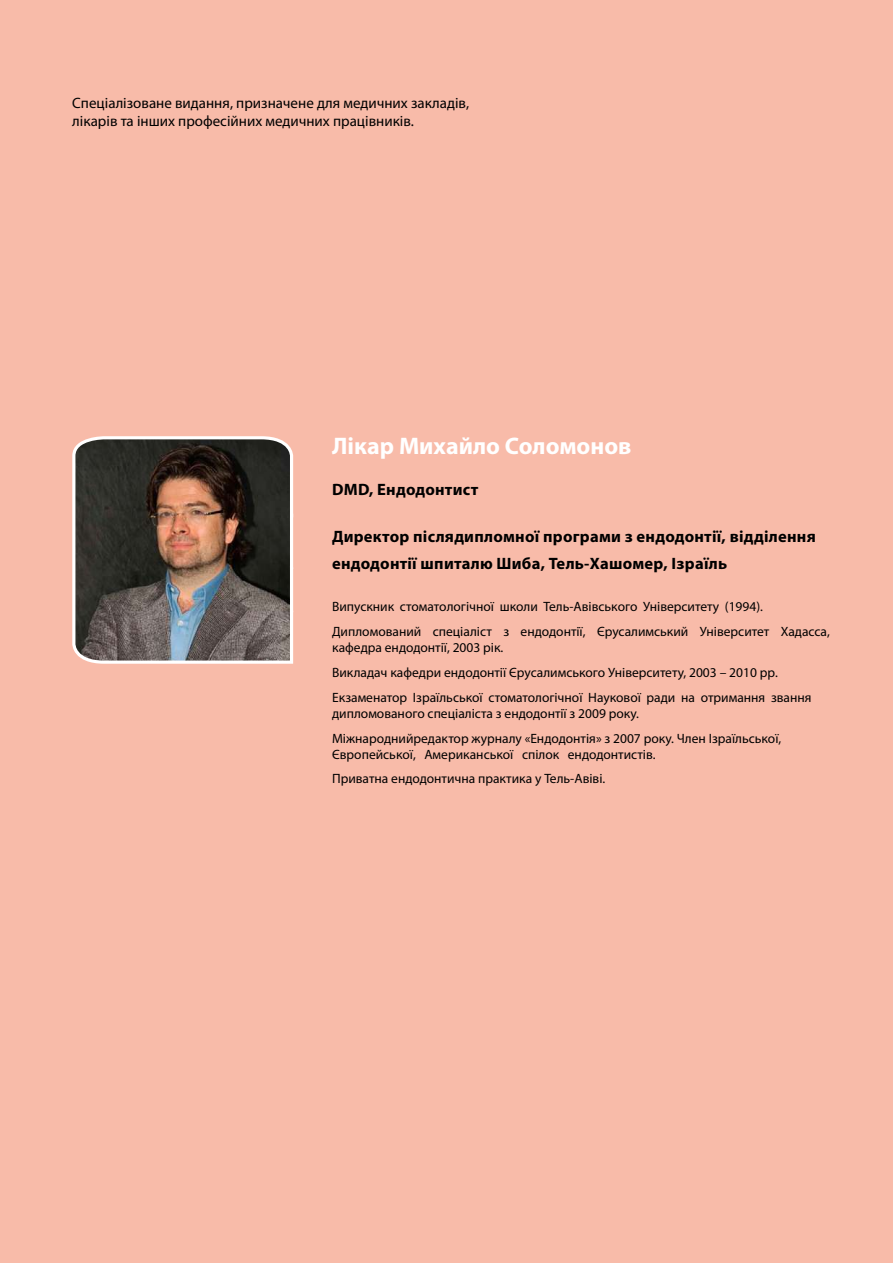
<style>
.page{position:relative;width:893px;height:1263px;background:#f8bba9}
.page>*{position:absolute;margin:0;border:0;box-sizing:border-box;transform-origin:0 0}
.t1{font:700 24px "Myriad Pro";color:#fff}
.t2{font:700 16.5px/27px "Myriad Pro";letter-spacing:.015em;color:#000}
.t3{font:15px/18px "Myriad Pro";color:#000}
.t4{font:13.5px/24.8px "Myriad Pro";color:#000}
</style>
<div class="page">
<img style="left:72px;top:436px;width:222px;height:228px">
<p class="t3" style="left:72px;top:94px;width:398px">Спеціалізоване видання, призначене для медичних закладів, лікарів та інших професійних медичних працівників.</p>
<h1 class="t1" style="left:332px;top:430px;width:301px">Лікар Михайло Соломонов</h1>
<p class="t2" style="left:332px;top:476px;width:148px">DMD, Ендодонтист</p>
<p class="t2" style="left:332px;top:523px;width:485px">Директор післядипломної програми з ендодонтії, відділення ендодонтії шпиталю Шиба, Тель-Хашомер, Ізраїль</p>
<p class="t4" style="left:332px;top:594px;width:499px">Випускник стоматологічної школи Тель-Авівського Університету (1994).<br>Дипломований спеціаліст з ендодонтії, Єрусалимський Університет Хадасса,</p>
<p class="t4" style="left:332px;top:635px;width:481px">кафедра ендодонтії, 2003 рік.<br>Викладач кафедри ендодонтії Єрусалимського Університету, 2003 – 2010 рр.<br>Екзаменатор Ізраїльської стоматологічної Наукової ради на отримання звання</p>
<p class="t4" style="left:332px;top:701px;width:451px">дипломованого спеціаліста з ендодонтії з 2009 року.<br>Міжнароднийредактор журналу «Ендодонтія» з 2007 року. Член Ізраїльської,</p>
<p class="t4" style="left:332px;top:742px;width:325px">Європейської, Американської спілок ендодонтистів.<br>Приватна ендодонтична практика у Тель-Авіві.</p>
</div>
